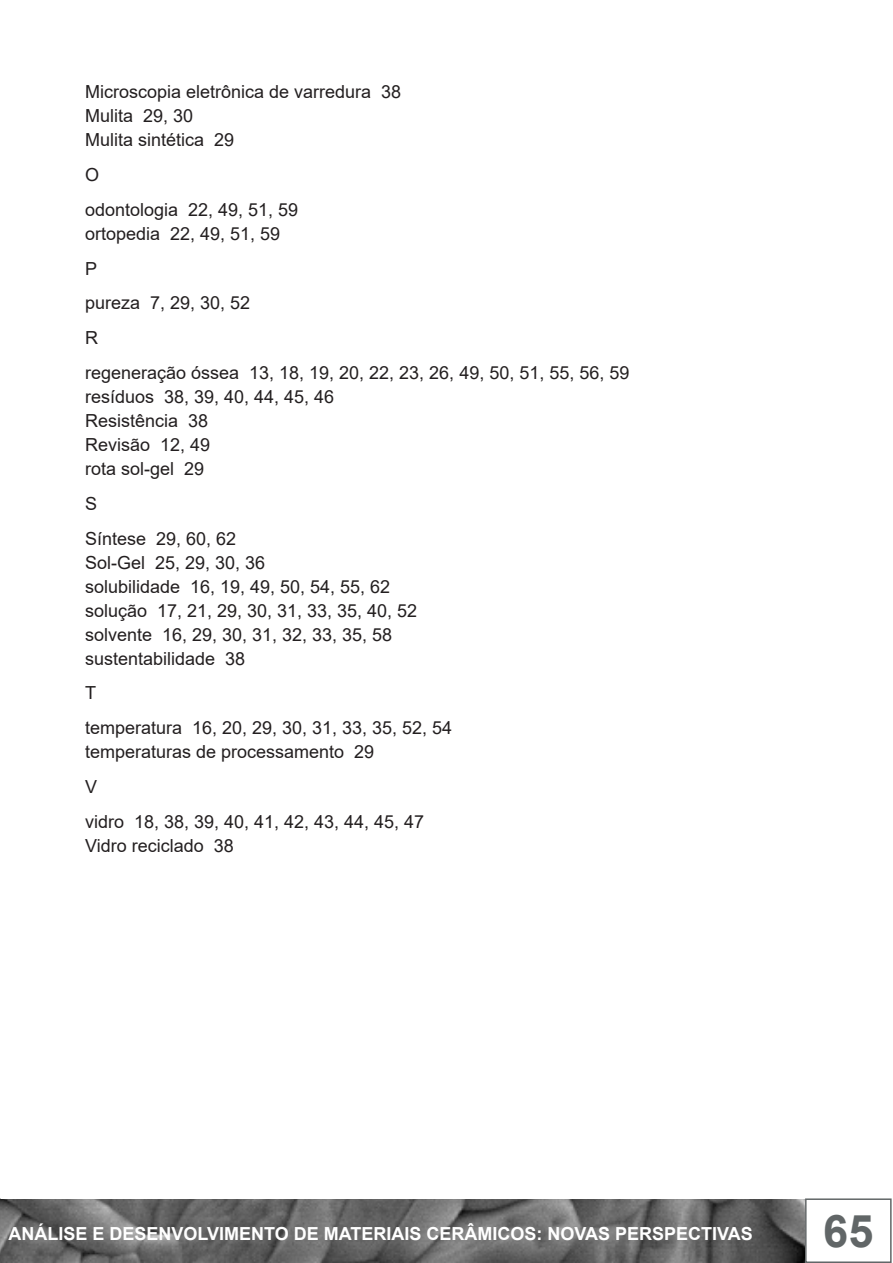
<style>
.page{position:relative;width:893px;height:1263px;background:#fff}
.page>*{position:absolute;margin:0;border:0;box-sizing:border-box;transform-origin:0 0}
.t1{font:700 45px "Arial";color:#616667}
.t2{font:18px "Arial";color:#231f20}
.t3{font:700 18px "Arial";color:#fff}
</style>
<div class="page">
<img style="left:0;top:1199px;width:805px;height:64px">
<div style="left:805px;top:1198px;width:87px;height:65px;border:2px solid #616667"></div>
<p class="t2" style="left:85px;top:79px;width:318px">Microscopia eletrônica de varredura 38</p>
<p class="t2" style="left:85px;top:103px;width:110px">Mulita 29, 30</p>
<p class="t2" style="left:85px;top:127px;width:151px">Mulita sintética 29</p>
<p class="t2" style="left:85px;top:162px;width:16px">O</p>
<p class="t2" style="left:85px;top:197px;width:215px">odontologia 22, 49, 51, 59</p>
<p class="t2" style="left:85px;top:221px;width:197px">ortopedia 22, 49, 51, 59</p>
<p class="t2" style="left:85px;top:256px;width:14px">P</p>
<p class="t2" style="left:85px;top:291px;width:167px">pureza 7, 29, 30, 52</p>
<p class="t2" style="left:85px;top:325px;width:14px">R</p>
<p class="t2" style="left:85px;top:360px;width:546px">regeneração óssea 13, 18, 19, 20, 22, 23, 26, 49, 50, 51, 55, 56, 59</p>
<p class="t2" style="left:85px;top:384px;width:251px">resíduos 38, 39, 40, 44, 45, 46</p>
<p class="t2" style="left:85px;top:408px;width:125px">Resistência 38</p>
<p class="t2" style="left:85px;top:432px;width:127px">Revisão 12, 49</p>
<p class="t2" style="left:85px;top:456px;width:121px">rota sol-gel 29</p>
<p class="t2" style="left:85px;top:491px;width:14px">S</p>
<p class="t2" style="left:85px;top:526px;width:153px">Síntese 29, 60, 62</p>
<p class="t2" style="left:85px;top:550px;width:182px">Sol-Gel 25, 29, 30, 36</p>
<p class="t2" style="left:85px;top:574px;width:307px">solubilidade 16, 19, 49, 50, 54, 55, 62</p>
<p class="t2" style="left:85px;top:598px;width:334px">solução 17, 21, 29, 30, 31, 33, 35, 40, 52</p>
<p class="t2" style="left:85px;top:622px;width:309px">solvente 16, 29, 30, 31, 32, 33, 35, 58</p>
<p class="t2" style="left:85px;top:646px;width:162px">sustentabilidade 38</p>
<p class="t2" style="left:85px;top:681px;width:12px">T</p>
<p class="t2" style="left:85px;top:715px;width:369px">temperatura 16, 20, 29, 30, 31, 33, 35, 52, 54</p>
<p class="t2" style="left:85px;top:739px;width:291px">temperaturas de processamento 29</p>
<p class="t2" style="left:85px;top:774px;width:14px">V</p>
<p class="t2" style="left:85px;top:809px;width:341px">vidro 18, 38, 39, 40, 41, 42, 43, 44, 45, 47</p>
<p class="t2" style="left:85px;top:833px;width:150px">Vidro reciclado 38</p>
<p class="t3" style="left:8px;top:1221px;width:746px">ANÁLISE E DESENVOLVIMENTO DE MATERIAIS CERÂMICOS: NOVAS PERSPECTIVAS</p>
<h1 class="t1" style="left:823px;top:1199px;width:52px">65</h1>
</div>
